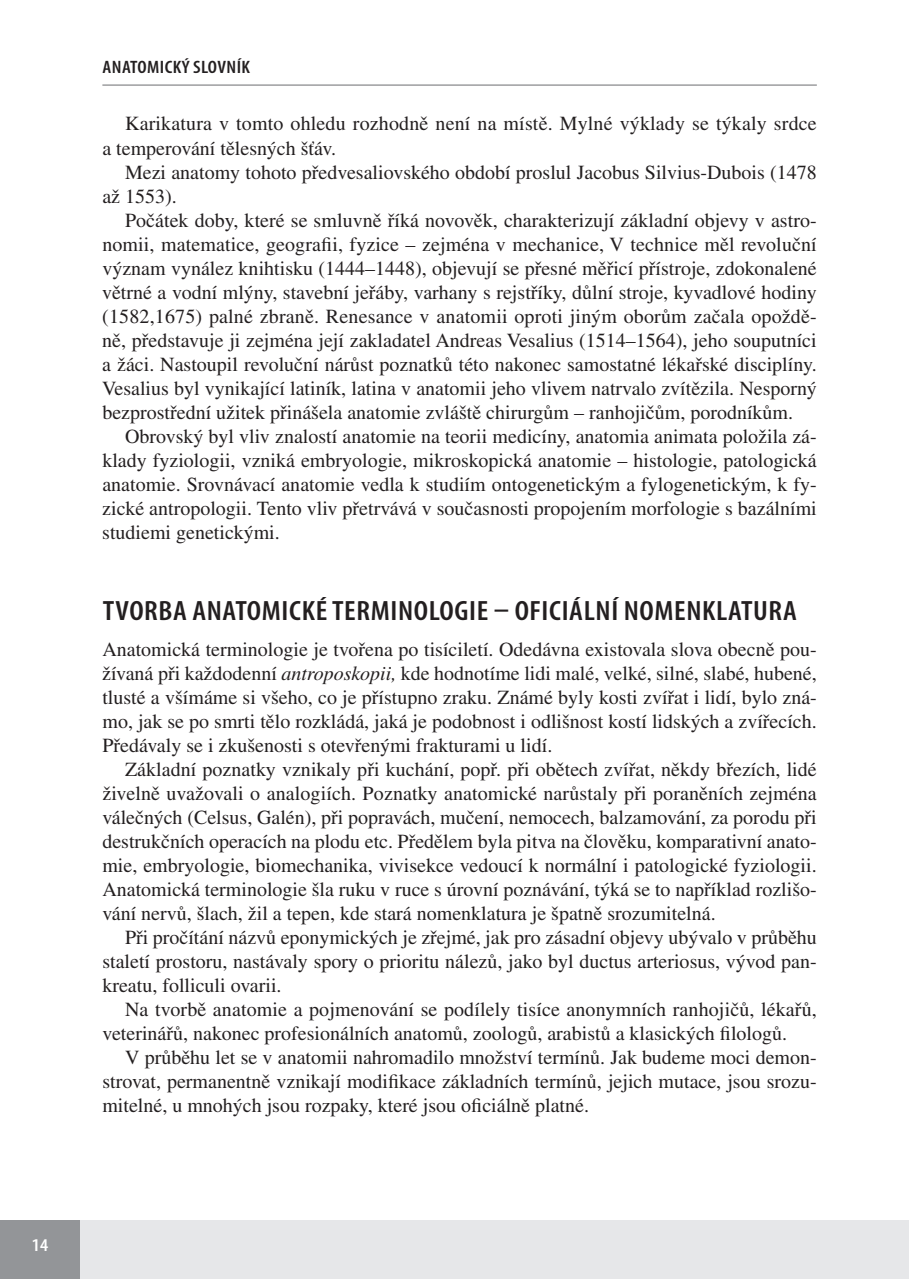
<style>
.page{position:relative;width:909px;height:1279px;background:#fff}
.page>*{position:absolute;margin:0;border:0;box-sizing:border-box;transform-origin:0 0}
.t1{font:600 condensed 28px "Myriad Pro";letter-spacing:.02em;color:#231f20;scale:1.1 1}
.t2{font:20px/24px "Times CE";color:#231f20;text-align:justify}
.t3{font:600 condensed 18px "Myriad Pro";letter-spacing:.02em;color:#231f20;scale:1.1 1}
.t4{font:600 condensed 18px "Myriad Pro";color:#fff;scale:1.1 1}
.s1{font-style:italic}
</style>
<div class="page">
<hr style="left:102px;top:85px;width:715px;height:1px;background:#6c6d70">
<div style="left:0;top:1220px;width:907px;height:58px;background:#e6e7e9"></div>
<hr style="left:908px;top:1220px;width:1px;height:58px;background:#e6e7e9">
<div style="left:0;top:1220px;width:80px;height:58px;background:#939598"></div>
<p class="t4" style="left:32px;top:1235px;width:16px">14</p>
<p class="t3" style="left:103px;top:57px;width:136px">ANATOMICKÝ SLOVNÍK</p>
<p class="t2" style="left:102px;top:111px;width:716px;text-indent:23px">Karikatura v tomto ohledu rozhodně není na místě. Mylné výklady se týkaly srdce a temperování tělesných šťáv.</p>
<p class="t2" style="left:102px;top:159px;width:716px;text-indent:23px">Mezi anatomy tohoto předvesaliovského období proslul Jacobus Silvius-Dubois (1478 až 1553).</p>
<p class="t2" style="left:102px;top:207px;width:716px;text-indent:23px">Počátek doby, které se smluvně říká novověk, charakterizují základní objevy v astro&shy;nomii, matematice, geografii, fyzice – zejména v mechanice, V technice měl revoluční význam vynález knihtisku (1444–1448), objevují se přesné měřicí přístroje, zdokonalené větrné a vodní mlýny, stavební jeřáby, varhany s rejstříky, důlní stroje, kyvadlové hodiny (1582,1675) palné zbraně. Renesance v anatomii oproti jiným oborům začala opoždě&shy;ně, představuje ji zejména její zakladatel Andreas Vesalius (1514–1564), jeho souputníci a žáci. Nastoupil revoluční nárůst poznatků této nakonec samostatné lékařské disciplíny.<br>Vesalius byl vynikající latiník, latina v anatomii jeho vlivem natrvalo zvítězila. Nesporný bezprostřední užitek přinášela anatomie zvláště chirurgům – ranhojičům, porodníkům.</p>
<p class="t2" style="left:102px;top:423px;width:716px;text-indent:23px">Obrovský byl vliv znalostí anatomie na teorii medicíny, anatomia animata položila zá&shy;klady fyziologii, vzniká embryologie, mikroskopická anatomie – histologie, patologická anatomie. Srovnávací anatomie vedla k studiím ontogenetickým a fylogenetickým, k fy&shy;zické antropologii. Tento vliv přetrvává v současnosti propojením morfologie s bazálními studiemi genetickými.</p>
<h1 class="t1" style="left:103px;top:595px;width:632px">TVORBA ANATOMICKÉ TERMINOLOGIE – OFICIÁLNÍ NOMENKLATURA</h1>
<p class="t2" style="left:102px;top:636px;width:716px">Anatomická terminologie je tvořena po tisíciletí. Odedávna existovala slova obecně pou&shy;žívaná při každodenní <span class="s1">antroposkopii,</span> kde hodnotíme lidi malé, velké, silné, slabé, hubené, tlusté a všímáme si všeho, co je přístupno zraku. Známé byly kosti zvířat i lidí, bylo zná&shy;mo, jak se po smrti tělo rozkládá, jaká je podobnost i odlišnost kostí lidských a zvířecích.<br>Předávaly se i zkušenosti s otevřenými frakturami u lidí.</p>
<p class="t2" style="left:102px;top:756px;width:716px;text-indent:23px">Základní poznatky vznikaly při kuchání, popř. při obětech zvířat, někdy březích, lidé živelně uvažovali o analogiích. Poznatky anatomické narůstaly při poraněních zejména válečných (Celsus, Galén), při popravách, mučení, nemocech, balzamování, za porodu při destrukčních operacích na plodu etc. Předělem byla pitva na člověku, komparativní anato&shy;mie, embryologie, biomechanika, vivisekce vedoucí k normální i patologické fyziologii.<br>Anatomická terminologie šla ruku v ruce s úrovní poznávání, týká se to například rozlišo&shy;vání nervů, šlach, žil a tepen, kde stará nomenklatura je špatně srozumitelná.</p>
<p class="t2" style="left:102px;top:924px;width:716px;text-indent:23px">Při pročítání názvů eponymických je zřejmé, jak pro zásadní objevy ubývalo v průběhu staletí prostoru, nastávaly spory o prioritu nálezů, jako byl ductus arteriosus, vývod pan&shy;kreatu, folliculi ovarii.</p>
<p class="t2" style="left:102px;top:996px;width:716px;text-indent:23px">Na tvorbě anatomie a pojmenování se podílely tisíce anonymních ranhojičů, lékařů, veterinářů, nakonec profesionálních anatomů, zoologů, arabistů a klasických filologů.</p>
<p class="t2" style="left:102px;top:1044px;width:716px;text-indent:23px">V průběhu let se v anatomii nahromadilo množství termínů. Jak budeme moci demon&shy;strovat, permanentně vznikají modifikace základních termínů, jejich mutace, jsou srozu&shy;mitelné, u mnohých jsou rozpaky, které jsou oficiálně platné.</p>
</div>
